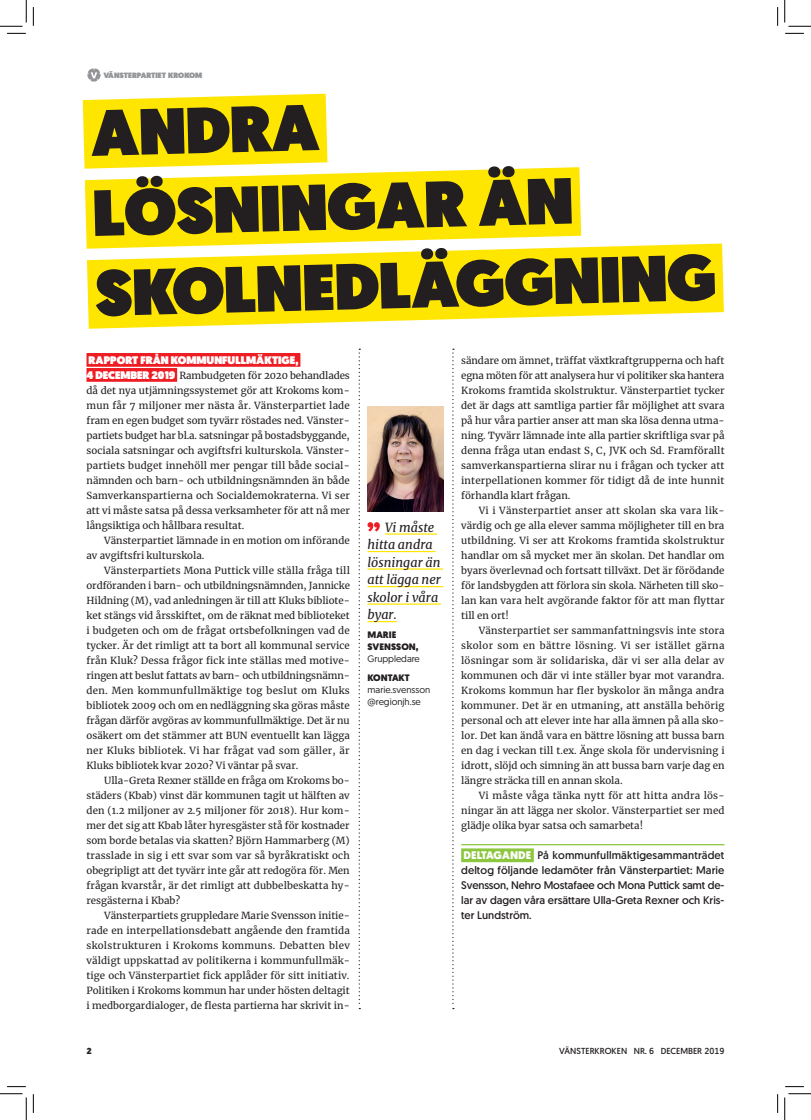
<style>
.page{position:relative;width:811px;height:1120px;background:#fff}
.page>*{position:absolute;margin:0;border:0;box-sizing:border-box;transform-origin:0 0}
.t1{font:900 65px/79.2px "Geomanist";color:#231f20}
.t2{font:italic 12.5px/17.5px "Merriweather";color:#231f20}
.t3{font:11px/15px "Geomanist";color:#231f20;text-align:justify}
.t4{font:900 11px "Geomanist";color:#fff}
.t5{font:9.75px/15px "Merriweather";color:#231f20;text-align:justify}
.t6{font:9.38px/11.9px "Geomanist";color:#231f20}
.t7{font:900 9.38px/11.9px "Geomanist";color:#231f20}
.t8{font:8.75px "Geomanist";color:#231f20}
.t9{font:900 8.75px "Geomanist";color:#231f20}
.t10{font:900 7.75px "Geomanist";color:#939598}
.s1{font-weight:900;color:#fff}
.s2{font-family:"Geomanist";font-weight:900;font-size:11px;color:#fff}
</style>
<div class="page">
<svg style="left:87px;top:68px;width:14px;height:14px"></svg>
<hr style="left:385px;top:533px;width:52px;height:1px;background:#ffe601">
<hr style="left:367px;top:550px;width:68px;height:2px;background:#ffe601">
<hr style="left:367px;top:568px;width:76px;height:1px;background:#ffe601">
<hr style="left:367px;top:585px;width:76px;height:2px;background:#ffe601">
<hr style="left:367px;top:603px;width:74px;height:1px;background:#ffe601">
<hr style="left:367px;top:620px;width:30px;height:2px;background:#ffe601">
<svg style="left:367px;top:522px;width:13px;height:9px"></svg>
<img style="left:367px;top:406px;width:76px;height:105px">
<div style="left:86px;top:353px;width:214px;height:13px;background:#ee1d23"></div>
<div style="left:86px;top:368px;width:91px;height:13px;background:#ee1d23"></div>
<svg style="left:83px;top:94px;width:244px;height:75px;background:#ffe713"></svg>
<svg style="left:85px;top:167px;width:496px;height:82px;background:#ffe81e"></svg>
<svg style="left:87px;top:243px;width:637px;height:85px;fill:#ffe601"></svg>
<svg style="left:452px;top:348px;width:2px;height:656px"></svg>
<svg style="left:359px;top:348px;width:1px;height:656px"></svg>
<div style="left:461px;top:848px;width:73px;height:13px;background:#8bc63e"></div>
<hr style="left:461px;top:843px;width:263px;height:2px;background:#8bc63e">
<svg style="left:7px;top:33px;width:19px;height:1px"></svg>
<svg style="left:785px;top:33px;width:19px;height:1px"></svg>
<svg style="left:33px;top:7px;width:1px;height:19px"></svg>
<svg style="left:33px;top:1094px;width:1px;height:18px"></svg>
<svg style="left:777px;top:7px;width:1px;height:19px"></svg>
<svg style="left:777px;top:1094px;width:1px;height:18px"></svg>
<svg style="left:0;top:0;width:27px;height:27px"></svg>
<svg style="left:0;top:1093px;width:27px;height:26px"></svg>
<svg style="left:784px;top:0;width:27px;height:27px"></svg>
<svg style="left:784px;top:1093px;width:27px;height:26px"></svg>
<p class="t10" style="left:104px;top:71px;width:100px">VÄNSTERPARTIET KROKOM</p>
<h1 class="t1" style="left:90px;top:94px;width:624px;rotate:-1deg">ANDRA<br>LÖSNINGAR ÄN<br>SKOLNEDLÄGGNING</h1>
<p class="t5" style="left:461px;top:352px;width:265px">sändare om ämnet, träffat växtkraftgrupperna och haft egna möten för att analysera hur vi politiker ska hantera Krokoms framtida skolstruktur. Vänsterpartiet tycker det är dags att samtliga partier får möjlighet att svara på hur våra partier anser att man ska lösa denna utma&shy;ning. Tyvärr lämnade inte alla partier skriftliga svar på denna fråga utan endast S, C, JVK och Sd. Framförallt samverkanspartierna slirar nu i frågan och tycker att interpellationen kommer för tidigt då de inte hunnit förhandla klart frågan.</p>
<p class="t5" style="left:461px;top:502px;width:265px;text-indent:18px">Vi i Vänsterpartiet anser att skolan ska vara lik&shy;värdig och ge alla elever samma möjligheter till en bra utbildning. Vi ser att Krokoms framtida skolstruktur handlar om så mycket mer än skolan. Det handlar om byars överlevnad och fortsatt tillväxt. Det är förödande för landsbygden att förlora sin skola. Närheten till sko&shy;lan kan vara helt avgörande faktor för att man flyttar till en ort!</p>
<p class="t5" style="left:461px;top:622px;width:265px;text-indent:18px">Vänsterpartiet ser sammanfattningsvis inte stora skolor som en bättre lösning. Vi ser istället gärna lösningar som är solidariska, där vi ser alla delar av kommunen och där vi inte ställer byar mot varandra.<br>Krokoms kommun har fler byskolor än många andra kommuner. Det är en utmaning, att anställa behörig personal och att elever inte har alla ämnen på alla sko&shy;lor. Det kan ändå vara en bättre lösning att bussa barn en dag i veckan till t.ex. Änge skola för undervisning i idrott, slöjd och simning än att bussa barn varje dag en längre sträcka till en annan skola.</p>
<p class="t5" style="left:461px;top:787px;width:265px;text-indent:18px">Vi måste våga tänka nytt för att hitta andra lös&shy;ningar än att lägga ner skolor. Vänsterpartiet ser med glädje olika byar satsa och samarbeta!</p>
<p class="t3" style="left:461px;top:847px;width:265px"><span class="s1">DELTAGANDE</span> På kommunfullmäktigesammanträdet deltog följande ledamöter från Vänsterpartiet: Marie Svensson, Nehro Mostafaee och Mona Puttick samt de&shy;lar av dagen våra ersättare Ulla-Greta Rexner och Kris&shy;ter Lundström.</p>
<p class="t4" style="left:89px;top:352px;width:211px">RAPPORT FRÅN KOMMUNFULLMÄKTIGE,</p>
<p class="t5" style="left:86px;top:367px;width:265px"><span class="s2">4 DECEMBER 2019</span> Rambudgeten för 2020 behandlades då det nya utjämningssystemet gör att Krokoms kom&shy;mun får 7 miljoner mer nästa år. Vänsterpartiet lade fram en egen budget som tyvärr röstades ned. Vänster&shy;partiets budget har bl.a. satsningar på bostadsbyggande, sociala satsningar och avgiftsfri kulturskola. Vänster&shy;partiets budget innehöll mer pengar till både social&shy;nämnden och barn- och utbildningsnämnden än både Samverkanspartierna och Socialdemokraterna. Vi ser att vi måste satsa på dessa verksamheter för att nå mer långsiktiga och hållbara resultat.</p>
<p class="t5" style="left:86px;top:532px;width:265px;text-indent:18px">Vänsterpartiet lämnade in en motion om införande av avgiftsfri kulturskola.</p>
<p class="t5" style="left:86px;top:562px;width:265px;text-indent:18px">Vänsterpartiets Mona Puttick ville ställa fråga till ordföranden i barn- och utbildningsnämnden, Jannicke Hildning (M), vad anledningen är till att Kluks bibliote&shy;ket stängs vid årsskiftet, om de räknat med biblioteket i budgeten och om de frågat ortsbefolkningen vad de tycker. Är det rimligt att ta bort all kommunal service från Kluk? Dessa frågor fick inte ställas med motive&shy;ringen att beslut fattats av barn- och utbildningsnämn&shy;den. Men kommunfullmäktige tog beslut om Kluks bibliotek 2009 och om en nedläggning ska göras måste frågan därför avgöras av kommunfullmäktige. Det är nu osäkert om det stämmer att BUN eventuellt kan lägga ner Kluks bibliotek. Vi har frågat vad som gäller, är Kluks bibliotek kvar 2020? Vi väntar på svar.</p>
<p class="t5" style="left:86px;top:772px;width:265px;text-indent:18px">Ulla-Greta Rexner ställde en fråga om Krokoms bo&shy;städers (Kbab) vinst där kommunen tagit ut hälften av den (1.2 miljoner av 2.5 miljoner för 2018). Hur kom&shy;mer det sig att Kbab låter hyresgäster stå för kostnader som borde betalas via skatten? Björn Hammarberg (M) trasslade in sig i ett svar som var så byråkratiskt och obegripligt att det tyvärr inte går att redogöra för. Men frågan kvarstår, är det rimligt att dubbelbeskatta hy&shy;resgästerna i Kbab?</p>
<p class="t5" style="left:86px;top:907px;width:265px;text-indent:18px">Vänsterpartiets gruppledare Marie Svensson initie&shy;rade en interpellationsdebatt angående den framtida skolstrukturen i Krokoms kommuns. Debatten blev väldigt uppskattad av politikerna i kommunfullmäk&shy;tige och Vänsterpartiet fick applåder för sitt initiativ.<br>Politiken i Krokoms kommun har under hösten deltagit i medborgardialoger, de flesta partierna har skrivit in-</p>
<p class="t2" style="left:367px;top:517px;width:75px;text-indent:18px">Vi måste hitta andra lösningar än att lägga ner skolor i våra byar.</p>
<p class="t7" style="left:367px;top:628px;width:52px">MARIE<br>SVENSSON,</p>
<p class="t6" style="left:367px;top:652px;width:54px">Gruppledare</p>
<p class="t7" style="left:367px;top:671px;width:44px">KONTAKT</p>
<p class="t6" style="left:367px;top:683px;width:64px">marie.svensson @regionjh.se</p>
<p class="t9" style="left:86px;top:1044px;width:7px">2</p>
<p class="t8" style="left:559px;top:1045px;width:167px">VÄNSTERKROKEN NR. 6 DECEMBER 2019</p>
</div>
